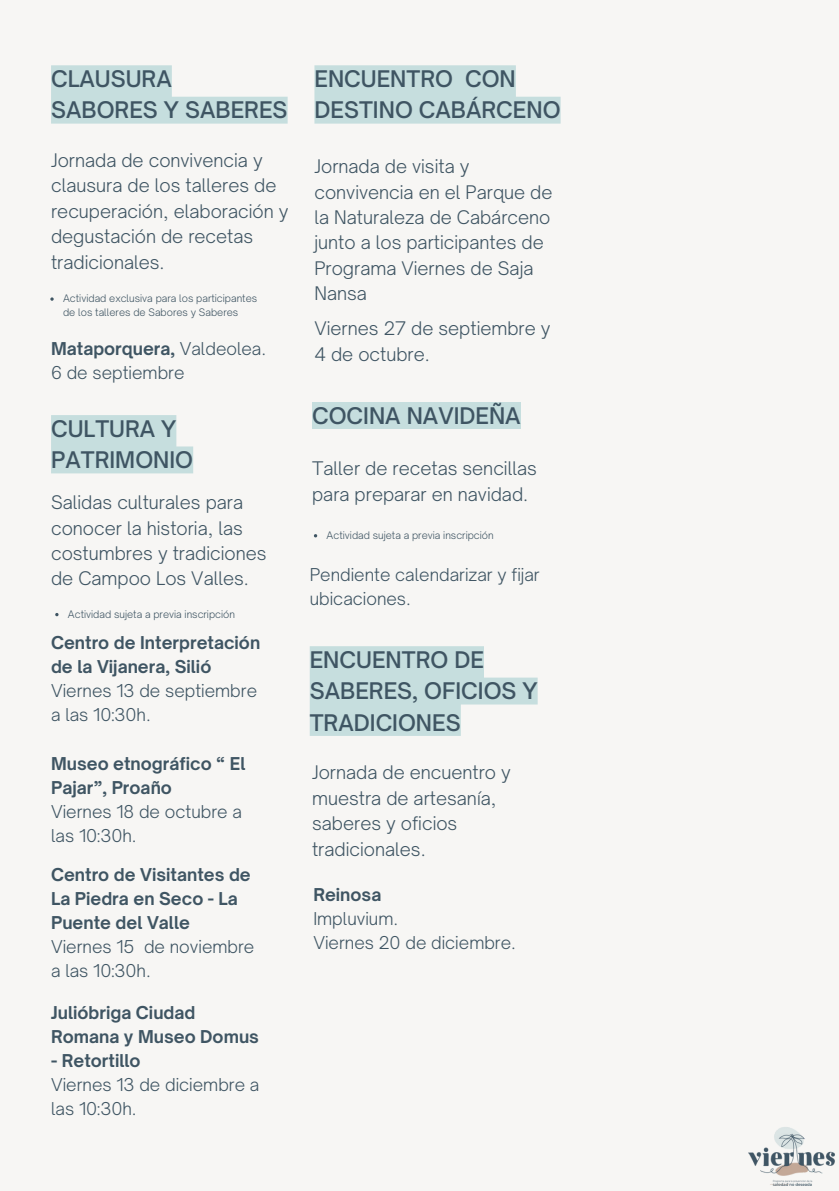
<style>
.page{position:relative;width:839px;height:1191px;background:#fff}
.page>*{position:absolute;margin:0;border:0;box-sizing:border-box;transform-origin:0 0}
.t1{font:500 22px/31.4px "Open Sauce One";color:#3f5563}
.t2{font:300 18px/25.4px "Open Sauce One";color:#3f5563}
.t3{font:700 17px/24px "Open Sauce One";color:#3f5563}
.t4{font:300 17px/24px "Open Sauce One";color:#3f5563}
.t5{font:300 10px/14px "Open Sauce One";color:#3f5563}
.s1{font-weight:700}
.s2{font-weight:300}
</style>
<div class="page">
<div style="left:0;top:0;width:838px;height:1191px;background:#f7f6f4"></div>
<div style="left:51px;top:415px;width:142px;height:58px;background:#c6dede"></div>
<div style="left:312px;top:402px;width:208px;height:27px;background:#c6dede"></div>
<svg style="left:51px;top:65px;width:236px;height:59px"></svg>
<svg style="left:50px;top:297px;width:4px;height:4px"></svg>
<img style="left:748px;top:1127px;width:87px;height:59px">
<svg style="left:55px;top:613px;width:4px;height:3px"></svg>
<svg style="left:314px;top:65px;width:246px;height:59px;background:#cbe0e0"></svg>
<svg style="left:310px;top:646px;width:227px;height:90px"></svg>
<p class="t1" style="left:51px;top:63px;width:238px">CLAUSURA<br>SABORES Y SABERES</p>
<p class="t2" style="left:51px;top:147px;width:239px">Jornada de convivencia y clausura de los talleres de recuperación, elaboración y degustación de recetas tradicionales.</p>
<p class="t5" style="left:63px;top:292px;width:195px">Actividad exclusiva para los participantes de los talleres de Sabores y Saberes</p>
<p class="t4" style="left:51px;top:336px;width:217px"><span class="s1">Mataporquera,</span> Valdeolea.<br>6 de septiembre</p>
<p class="t1" style="left:51px;top:413px;width:144px">CULTURA Y<br>PATRIMONIO</p>
<p class="t2" style="left:51px;top:490px;width:217px">Salidas culturales para conocer la historia, las costumbres y tradiciones de Campoo Los Valles.</p>
<p class="t5" style="left:68px;top:607px;width:168px">Actividad sujeta a previa inscripción</p>
<p class="t3" style="left:51px;top:631px;width:211px">Centro de Interpretación de la Vijanera, Silió<br><span class="s2">Viernes 13 de septiembre a las 10:30h.</span></p>
<p class="t3" style="left:51px;top:751px;width:196px">Museo etnográfico “ El<br>Pajar”, Proaño<br><span class="s2">Viernes 18 de octubre a las 10:30h.</span></p>
<h2 class="t3" style="left:51px;top:863px;width:205px">Centro de Visitantes de<br>La Piedra en Seco - La<br>Puente del Valle<br><span class="s2">Viernes 15 de noviembre a las 10:30h.</span></h2>
<p class="t3" style="left:51px;top:1001px;width:209px">Julióbriga Ciudad<br>Romana y Museo Domus</p>
<p class="t4" style="left:51px;top:1049px;width:210px"><span class="s1">- Retortillo<br></span>Viernes 13 de diciembre a las 10:30h.</p>
<h2 class="t1" style="left:314px;top:63px;width:248px">ENCUENTRO CON<br>DESTINO CABÁRCENO</h2>
<h2 class="t2" style="left:314px;top:154px;width:239px">Jornada de visita y convivencia en el Parque de la Naturaleza de Cabárceno junto a los participantes de<br>Programa Viernes de Saja<br>Nansa</h2>
<p class="t2" style="left:314px;top:316px;width:238px">Viernes 27 de septiembre y<br>4 de octubre.</p>
<p class="t1" style="left:312px;top:400px;width:210px">COCINA NAVIDEÑA</p>
<p class="t2" style="left:312px;top:456px;width:226px">Taller de recetas sencillas para preparar en navidad.</p>
<p class="t5" style="left:326px;top:528px;width:168px">Actividad sujeta a previa inscripción</p>
<h2 class="t4" style="left:310px;top:563px;width:231px">Pendiente calendarizar y fijar ubicaciones.</h2>
<p class="t1" style="left:310px;top:644px;width:229px">ENCUENTRO DE<br>SABERES, OFICIOS Y<br>TRADICIONES</p>
<h2 class="t2" style="left:312px;top:760px;width:200px">Jornada de encuentro y muestra de artesanía, saberes y oficios tradicionales.</h2>
<h2 class="t4" style="left:313px;top:882px;width:204px"><span class="s1">Reinosa<br></span>Impluvium.<br>Viernes 20 de diciembre.</h2>
</div>
